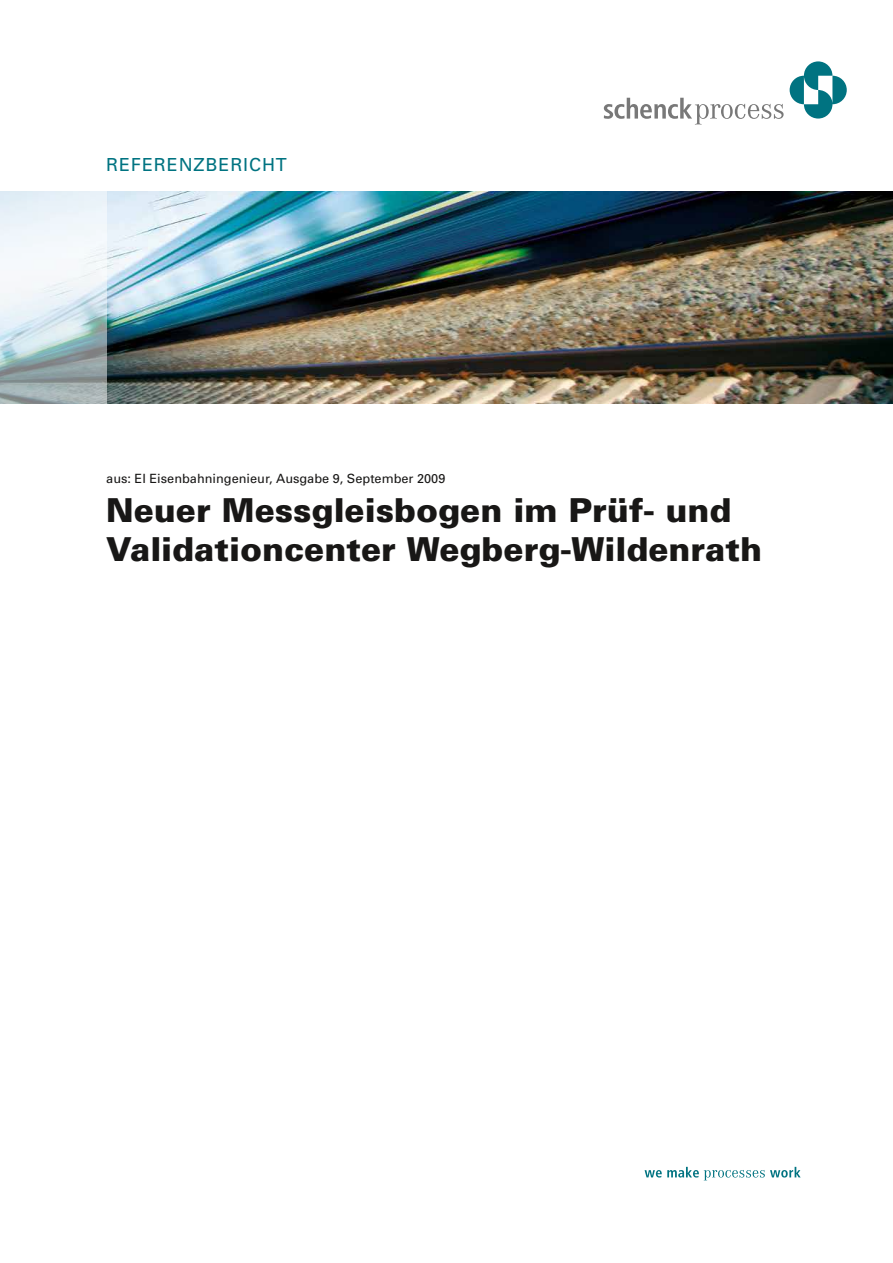
<style>
.page{position:relative;width:893px;height:1263px;background:#fff}
.page>*{position:absolute;margin:0;border:0;box-sizing:border-box;transform-origin:0 0}
.t1{font:900 33px/39px "Univers";color:#181716}
.t2{font:18px "Univers";letter-spacing:.05em;color:#007381}
.t3{font:12.75px "Univers";color:#181716}
</style>
<div class="page">
<svg style="left:645px;top:1167px;width:156px;height:13px"></svg>
<svg style="left:604px;top:98px;width:180px;height:27px"></svg>
<svg style="left:790px;top:61px;width:57px;height:58px"></svg>
<img style="left:106px;top:191px;width:787px;height:213px">
<svg style="left:0;top:191px;width:106px;height:213px"></svg>
<p class="t2" style="left:106px;top:154px;width:182px">REFERENZBERICHT</p>
<p class="t3" style="left:106px;top:471px;width:341px">aus: EI Eisenbahningenieur, Ausgabe 9, September 2009</p>
<p class="t1" style="left:106px;top:491px;width:657px">Neuer Messgleisbogen im Prüf- und<br>Validationcenter Wegberg-Wildenrath</p>
</div>
